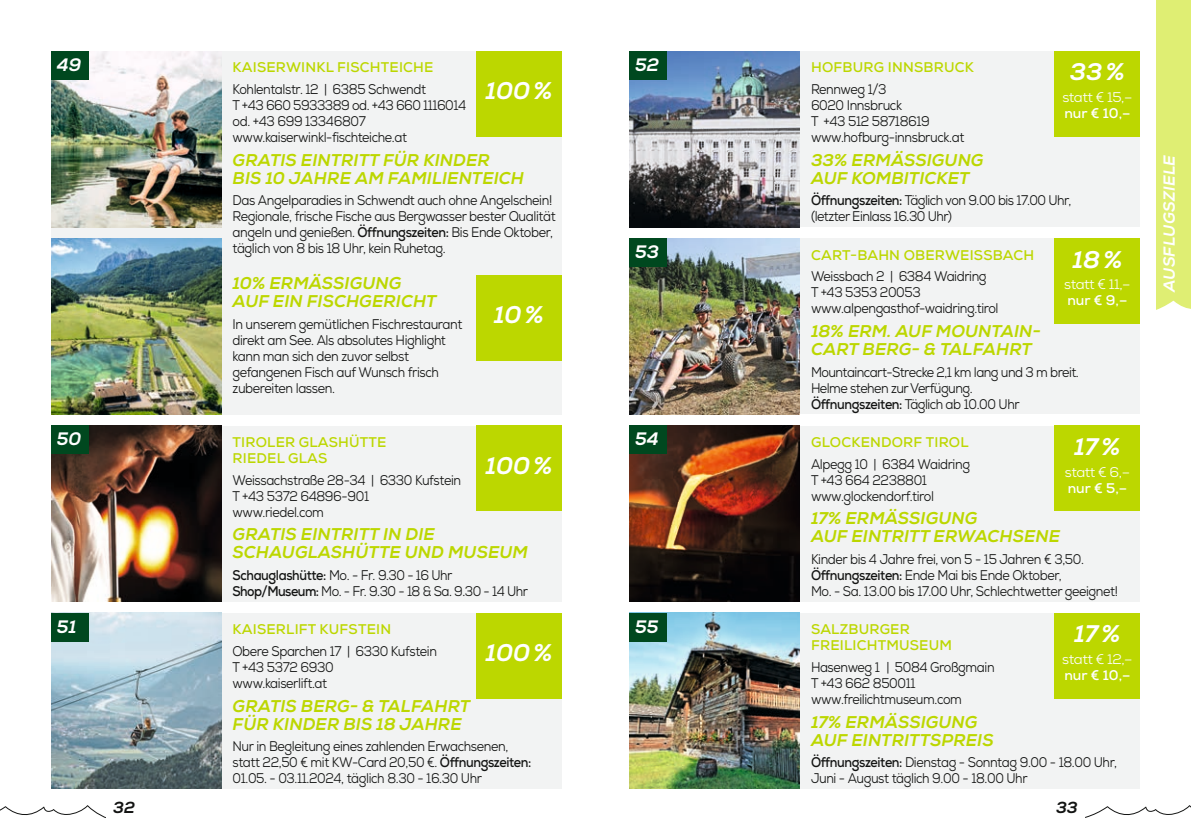
<style>
.page{position:relative;width:1191px;height:840px;background:#fff}
.page>*{position:absolute;margin:0;border:0;box-sizing:border-box;transform-origin:0 0}
.t1{font:italic 800 24px "Nexa";color:#fff}
.t2{font:italic 800 18px "Nexa";color:#fff}
.t3{font:italic 800 17px/18px "Nexa";letter-spacing:.005em;color:#bcd700}
.t4{font:italic 800 16px "Nexa";letter-spacing:.015em;color:#fff}
.t5{font:italic 800 16px "Nexa";color:#131413}
.t6{font:14px/16px "Nexa";letter-spacing:-.03em;color:#131413;scale:.9 1}
.t7{font:700 14px/16px "Nexa";letter-spacing:.015em;color:#bcd700}
.t8{font:14px "Nexa";letter-spacing:-.03em;color:#fff}
.t9{font:700 14px "Nexa";color:#fff}
.s1{font-weight:700}
</style>
<div class="page">
<svg style="left:1085px;top:805px;width:106px;height:12px"></svg>
<svg style="left:0;top:805px;width:106px;height:12px"></svg>
<div style="left:1157px;top:0;width:34px;height:311px;background:#dfee73"></div>
<svg style="left:1157px;top:300px;width:34px;height:11px"></svg>
<div style="left:799px;top:238px;width:341px;height:176px;background:#f2f3f3"></div>
<img style="left:629px;top:238px;width:170px;height:176px">
<div style="left:1054px;top:238px;width:86px;height:85px;background:#bcd700"></div>
<div style="left:799px;top:51px;width:341px;height:176px;background:#f2f3f3"></div>
<img style="left:629px;top:51px;width:170px;height:176px">
<div style="left:1054px;top:51px;width:86px;height:85px;background:#bcd700"></div>
<div style="left:799px;top:425px;width:341px;height:176px;background:#f2f3f3"></div>
<img style="left:629px;top:425px;width:170px;height:176px">
<div style="left:1054px;top:425px;width:86px;height:85px;background:#bcd700"></div>
<div style="left:51px;top:51px;width:510px;height:363px;background:#f2f3f3"></div>
<img style="left:51px;top:51px;width:170px;height:176px">
<img style="left:51px;top:238px;width:170px;height:176px">
<div style="left:476px;top:275px;width:85px;height:85px;background:#bcd700"></div>
<div style="left:476px;top:51px;width:85px;height:85px;background:#bcd700"></div>
<div style="left:51px;top:51px;width:37px;height:28px;background:#00481f"></div>
<div style="left:629px;top:51px;width:38px;height:28px;background:#00481f"></div>
<div style="left:629px;top:238px;width:38px;height:28px;background:#00481f"></div>
<div style="left:221px;top:425px;width:340px;height:176px;background:#f2f3f3"></div>
<img style="left:51px;top:425px;width:170px;height:176px">
<div style="left:476px;top:425px;width:85px;height:85px;background:#bcd700"></div>
<div style="left:51px;top:425px;width:37px;height:29px;background:#00481f"></div>
<div style="left:629px;top:425px;width:38px;height:29px;background:#00481f"></div>
<div style="left:51px;top:612px;width:510px;height:176px;background:#f2f3f3"></div>
<img style="left:51px;top:612px;width:170px;height:176px">
<div style="left:476px;top:612px;width:85px;height:85px;background:#bcd700"></div>
<div style="left:51px;top:612px;width:37px;height:29px;background:#00481f"></div>
<div style="left:799px;top:612px;width:341px;height:176px;background:#f2f3f3"></div>
<img style="left:629px;top:612px;width:170px;height:176px">
<div style="left:1054px;top:612px;width:86px;height:85px;background:#bcd700"></div>
<div style="left:629px;top:612px;width:38px;height:29px;background:#00481f"></div>
<p class="t2" style="left:57px;top:53px;width:26px">49</p>
<p class="t2" style="left:635px;top:53px;width:25px">52</p>
<p class="t7" style="left:233px;top:59px;width:202px">KAISERWINKL FISCHTEICHE</p>
<p class="t6" style="left:232px;top:81px;width:261px">Kohlentalstr. 12 | 6385 Schwendt<br>T +43 660 5933389 od. +43 660 1116014 od. +43 699 13346807 www.kaiserwinkl-fischteiche.at</p>
<p class="t3" style="left:233px;top:151px;width:293px">GRATIS EINTRITT FÜR KINDER<br>BIS 10 JAHRE AM FAMILIENTEICH</p>
<p class="t6" style="left:232px;top:192px;width:360px">Das Angelparadies in Schwendt auch ohne Angelschein!<br>Regionale, frische Fische aus Bergwasser bester Qualität angeln und genießen. <span class="s1">Öffnungszeiten:</span> Bis Ende Oktober, täglich von 8 bis 18 Uhr, kein Ruhetag.</p>
<p class="t3" style="left:232px;top:274px;width:205px">10% ERMÄSSIGUNG<br>AUF EIN FISCHGERICHT</p>
<p class="t6" style="left:232px;top:316px;width:257px">In unserem gemütlichen Fischrestaurant direkt am See. Als absolutes Highlight kann man sich den zuvor selbst gefangenen Fisch auf Wunsch frisch zubereiten lassen.</p>
<h1 class="t1" style="left:485px;top:76px;width:69px">100%</h1>
<p class="t2" style="left:635px;top:240px;width:26px">53</p>
<h1 class="t1" style="left:494px;top:300px;width:52px">10%</h1>
<p class="t2" style="left:57px;top:427px;width:26px">50</p>
<p class="t2" style="left:635px;top:427px;width:25px">54</p>
<p class="t7" style="left:233px;top:434px;width:155px">TIROLER GLASHÜTTE<br>RIEDEL GLAS</p>
<p class="t6" style="left:232px;top:471px;width:255px">Weissachstraße 28-34 | 6330 Kufstein<br>T +43 5372 64896-901 www.riedel.com</p>
<p class="t3" style="left:233px;top:525px;width:297px">GRATIS EINTRITT IN DIE<br>SCHAUGLASHÜTTE UND MUSEUM</p>
<p class="t6" style="left:232px;top:567px;width:330px"><span class="s1">Schauglashütte:</span> Mo. - Fr. 9.30 - 16 Uhr<br><span class="s1">Shop/Museum:</span> Mo. - Fr. 9.30 - 18 &amp; Sa. 9.30 - 14 Uhr</p>
<h1 class="t1" style="left:485px;top:450px;width:69px">100%</h1>
<p class="t7" style="left:811px;top:59px;width:164px">HOFBURG INNSBRUCK</p>
<p class="t6" style="left:811px;top:81px;width:172px">Rennweg 1/3<br>6020 Innsbruck<br>T +43 512 58718619 www.hofburg-innsbruck.at</p>
<p class="t3" style="left:811px;top:151px;width:174px">33% ERMÄSSIGUNG<br>AUF KOMBITICKET</p>
<p class="t6" style="left:811px;top:192px;width:291px"><span class="s1">Öffnungszeiten:</span> Täglich von 9.00 bis 17.00 Uhr, (letzter Einlass 16.30 Uhr)</p>
<h1 class="t1" style="left:1069px;top:57px;width:57px">33%</h1>
<p class="t8" style="left:1062px;top:88px;width:72px">statt € 15,–</p>
<p class="t9" style="left:1064px;top:104px;width:68px">nur € 10,–</p>
<p class="t7" style="left:811px;top:246px;width:225px">CART-BAHN OBERWEISSBACH</p>
<p class="t6" style="left:811px;top:268px;width:210px">Weissbach 2 | 6384 Waidring<br>T +43 5353 20053 www.alpengasthof-waidring.tirol</p>
<p class="t3" style="left:811px;top:322px;width:231px">18% ERM. AUF MOUNTAIN-<br>CART BERG- &amp; TALFAHRT</p>
<p class="t6" style="left:811px;top:363px;width:299px">Mountaincart-Strecke 2,1 km lang und 3 m breit.<br>Helme stehen zur Verfügung.<br><span class="s1">Öffnungszeiten:</span> Täglich ab 10.00 Uhr</p>
<h1 class="t1" style="left:1072px;top:244px;width:51px">18%</h1>
<p class="t8" style="left:1064px;top:275px;width:68px">statt € 11,–</p>
<p class="t9" style="left:1067px;top:291px;width:61px">nur € 9,–</p>
<p class="t7" style="left:811px;top:434px;width:159px">GLOCKENDORF TIROL</p>
<p class="t6" style="left:811px;top:455px;width:178px">Alpegg 10 | 6384 Waidring<br>T +43 664 2238801 www.glockendorf.tirol</p>
<p class="t3" style="left:811px;top:509px;width:250px">17% ERMÄSSIGUNG<br>AUF EINTRITT ERWACHSENE</p>
<p class="t6" style="left:811px;top:551px;width:342px">Kinder bis 4 Jahre frei, von 5 - 15 Jahren € 3,50.<br><span class="s1">Öffnungszeiten:</span> Ende Mai bis Ende Oktober,<br>Mo. - Sa. 13.00 bis 17.00 Uhr, Schlechtwetter geeignet!</p>
<h1 class="t1" style="left:1074px;top:431px;width:48px">17%</h1>
<p class="t8" style="left:1064px;top:462px;width:67px">statt € 6,–</p>
<p class="t9" style="left:1067px;top:478px;width:61px">nur € 5,–</p>
<p class="t2" style="left:57px;top:615px;width:21px">51</p>
<p class="t7" style="left:811px;top:621px;width:142px">SALZBURGER<br>FREILICHTMUSEUM</p>
<p class="t6" style="left:811px;top:658px;width:205px">Hasenweg 1 | 5084 Großgmain<br>T +43 662 850011 www.freilichtmuseum.com</p>
<p class="t3" style="left:811px;top:712px;width:184px">17% ERMÄSSIGUNG<br>AUF EINTRITTSPREIS</p>
<p class="t6" style="left:811px;top:754px;width:341px"><span class="s1">Öffnungszeiten:</span> Dienstag - Sonntag 9.00 - 18.00 Uhr,<br>Juni - August täglich 9.00 - 18.00 Uhr</p>
<p class="t2" style="left:635px;top:615px;width:25px">55</p>
<p class="t7" style="left:233px;top:621px;width:160px">KAISERLIFT KUFSTEIN</p>
<p class="t6" style="left:232px;top:642px;width:229px">Obere Sparchen 17 | 6330 Kufstein<br>T +43 5372 6930<br>www.kaiserlift.at</p>
<p class="t3" style="left:233px;top:696px;width:239px">GRATIS BERG- &amp; TALFAHRT<br>FÜR KINDER BIS 18 JAHRE</p>
<p class="t6" style="left:232px;top:738px;width:333px">Nur in Begleitung eines zahlenden Erwachsenen, statt 22,50 € mit KW-Card 20,50 €. <span class="s1">Öffnungszeiten:<br></span>01.05. - 03.11.2024, täglich 8.30 - 16.30 Uhr</p>
<h1 class="t1" style="left:1074px;top:618px;width:48px">17%</h1>
<p class="t8" style="left:1062px;top:649px;width:72px">statt € 12,–</p>
<p class="t9" style="left:1064px;top:665px;width:68px">nur € 10,–</p>
<h1 class="t1" style="left:485px;top:637px;width:69px">100%</h1>
<p class="t5" style="left:113px;top:797px;width:23px">32</p>
<p class="t5" style="left:1056px;top:797px;width:23px">33</p>
<p class="t4" style="left:1159px;top:292px;width:139px;rotate:-90deg">AUSFLUGSZIELE</p>
</div>
